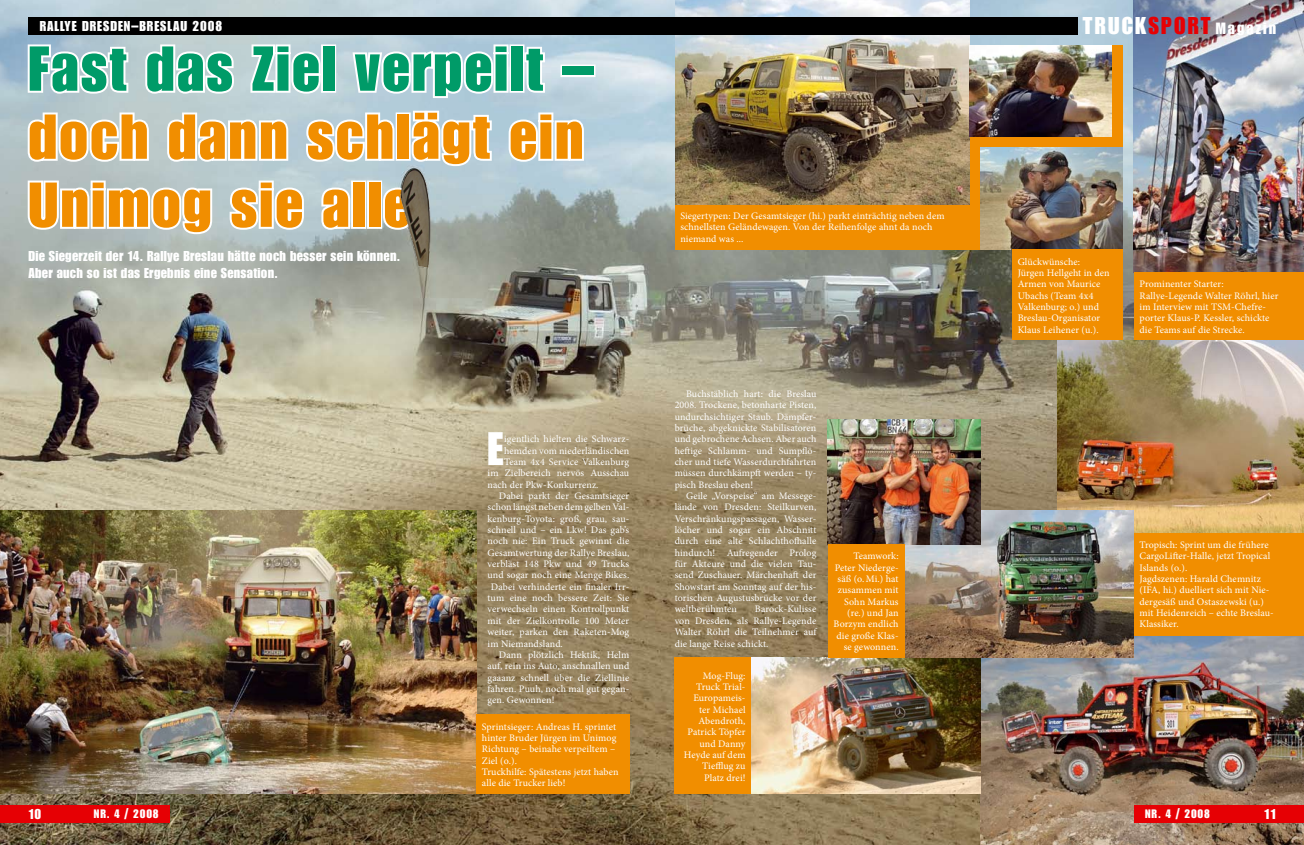
<style>
.page{position:relative;width:1304px;height:845px;background:#fff}
.page>*{position:absolute;margin:0;border:0;box-sizing:border-box;transform-origin:0 0}
.t1{font:62px/68px "Impact LT Std";letter-spacing:.035em;color:#f18e00}
.t2{font:62px "Impact LT Std";letter-spacing:.035em;color:#009b68}
.t3{font:45.9px "Impact LT Std";color:#fff}
.t4{font:16px "Impact LT Std";letter-spacing:.13em;color:#fff}
.t5{font:14px/17px "Impact LT Std";letter-spacing:.02em;color:#fff}
.t6{font:14px "Impact LT Std";letter-spacing:.07em;color:#fff}
.t7{font:12px "Impact LT Std";letter-spacing:.07em;color:#fff}
.t8{font:10px/11.3px "Minion Pro";letter-spacing:.01em;color:#fff}
.s1{font-size:23.8px}
.s2{font-size:23.8px;color:#e60004}
.s3{font-size:15px}
</style>
<div class="page">
<img style="left:0;top:0;width:1134px;height:737px">
<svg style="left:0;top:737px;width:981px;height:108px;background:#756242"></svg>
<img style="left:0;top:510px;width:476px;height:284px">
<div style="left:969px;top:45px;width:154px;height:204px;background:#f18e00"></div>
<img style="left:981px;top:635px;width:323px;height:210px">
<img style="left:1134px;top:0;width:170px;height:272px">
<div style="left:0;top:805px;width:170px;height:17px;background:#e60004"></div>
<div style="left:1134px;top:805px;width:170px;height:17px;background:#e60004"></div>
<div style="left:28px;top:17px;width:624px;height:17px;background:#000"></div>
<div style="left:476px;top:714px;width:153px;height:80px;background:#f18e00"></div>
<svg style="left:26px;top:42px;width:104px;height:54px"></svg>
<svg style="left:143px;top:42px;width:93px;height:54px"></svg>
<svg style="left:248px;top:42px;width:75px;height:54px"></svg>
<div style="left:321px;top:44px;width:15px;height:49px;border:4px solid #fff"></div>
<svg style="left:350px;top:42px;width:161px;height:58px"></svg>
<div style="left:509px;top:44px;width:15px;height:49px;border:4px solid #fff"></div>
<svg style="left:522px;top:45px;width:25px;height:50px"></svg>
<div style="left:560px;top:65px;width:35px;height:12px;border:4px solid #fff"></div>
<svg style="left:26px;top:110px;width:125px;height:54px"></svg>
<svg style="left:165px;top:110px;width:125px;height:54px"></svg>
<svg style="left:304px;top:110px;width:92px;height:54px"></svg>
<div style="left:396px;top:112px;width:15px;height:49px;border:4px solid #fff"></div>
<svg style="left:409px;top:109px;width:85px;height:59px"></svg>
<svg style="left:507px;top:110px;width:79px;height:54px"></svg>
<svg style="left:26px;top:179px;width:188px;height:57px"></svg>
<svg style="left:228px;top:179px;width:78px;height:53px"></svg>
<svg style="left:319px;top:186px;width:33px;height:46px"></svg>
<div style="left:351px;top:181px;width:15px;height:48px;border:4px solid #fff"></div>
<div style="left:675px;top:204px;width:294px;height:45px;background:#f18e00"></div>
<img style="left:675px;top:0;width:294px;height:204px">
<div style="left:652px;top:17px;width:425px;height:17px;background:#000"></div>
<div style="left:1134px;top:272px;width:170px;height:68px;background:#f18e00"></div>
<img style="left:969px;top:45px;width:142px;height:91px">
<img style="left:981px;top:147px;width:142px;height:102px">
<div style="left:1012px;top:249px;width:111px;height:91px;background:#f18e00"></div>
<img style="left:1057px;top:340px;width:247px;height:193px">
<img style="left:751px;top:658px;width:230px;height:136px">
<img style="left:904px;top:510px;width:230px;height:148px">
<img style="left:828px;top:420px;width:153px;height:124px">
<div style="left:1134px;top:533px;width:170px;height:102px;background:#f18e00"></div>
<div style="left:828px;top:544px;width:76px;height:114px;background:#f18e00"></div>
<div style="left:675px;top:658px;width:76px;height:136px;background:#f18e00"></div>
<img style="left:371px;top:147px;width:88px;height:151px">
<h3 class="t6" style="left:40px;top:17px;width:184px">RALLYE DRESDEN–BRESLAU 2008</h3>
<h3 class="t4" style="left:1083px;top:19px;width:195px"><span class="s1">TRUCK</span><span class="s2">SPORT</span> Magazin</h3>
<h1 class="t2" style="left:28px;top:33px;width:567px">Fast das Ziel verpeilt –</h1>
<h1 class="t1" style="left:28px;top:102px;width:557px">doch dann schlägt ein<br>Unimog sie alle</h1>
<h3 class="t5" style="left:28px;top:247px;width:373px">Die Siegerzeit der 14. Rallye Breslau hätte noch besser sein können.<br>Aber auch so ist das Ergebnis eine Sensation.</h3>
<h3 class="t5" style="left:28px;top:805px;width:14px">10</h3>
<p class="t7" style="left:94px;top:807px;width:66px">NR. 4 <span class="s3">/</span> 2008</p>
<h2 class="t3" style="left:488px;top:422px;width:18px">E</h2>
<p class="t8" style="left:504px;top:433px;width:127px">igentlich hielten die Schwarz-</p>
<p class="t8" style="left:504px;top:445px;width:127px">hemden vom niederländischen</p>
<p class="t8" style="left:504px;top:456px;width:127px">Team 4x4 Service Valkenburg</p>
<p class="t8" style="left:488px;top:467px;width:143px">im Zielbereich nervös Ausschau</p>
<p class="t8" style="left:488px;top:479px;width:113px">nach der Pkw-Konkurrenz.</p>
<p class="t8" style="left:499px;top:490px;width:132px">Dabei parkt der Gesamtsieger</p>
<p class="t8" style="left:488px;top:501px;width:143px">schon längst neben dem gelben Val-</p>
<p class="t8" style="left:488px;top:513px;width:143px">kenburg-Toyota: groß, grau, sau-</p>
<p class="t8" style="left:488px;top:524px;width:143px">schnell und – ein Lkw! Das gab’s</p>
<p class="t8" style="left:488px;top:535px;width:143px">noch nie: Ein Truck gewinnt die</p>
<p class="t8" style="left:488px;top:547px;width:143px">Gesamtwertung der Rallye Breslau,</p>
<p class="t8" style="left:488px;top:558px;width:143px">verbläst 148 Pkw und 49 Trucks</p>
<p class="t8" style="left:488px;top:569px;width:143px">und sogar noch eine Menge Bikes.</p>
<p class="t8" style="left:491px;top:581px;width:140px">Dabei verhinderte ein finaler Irr-</p>
<p class="t8" style="left:488px;top:592px;width:143px">tum eine noch bessere Zeit: Sie</p>
<p class="t8" style="left:488px;top:603px;width:143px">verwechseln einen Kontrollpunkt</p>
<p class="t8" style="left:488px;top:615px;width:143px">mit der Zielkontrolle 100 Meter</p>
<p class="t8" style="left:488px;top:626px;width:143px">weiter, parken den Raketen-Mog</p>
<p class="t8" style="left:488px;top:638px;width:77px">im Niemandsland.</p>
<p class="t8" style="left:499px;top:649px;width:132px">Dann plötzlich Hektik, Helm</p>
<p class="t8" style="left:488px;top:660px;width:143px">auf, rein ins Auto, anschnallen und</p>
<p class="t8" style="left:488px;top:672px;width:143px">gaaanz schnell über die Ziellinie</p>
<p class="t8" style="left:488px;top:683px;width:143px">fahren. Puuh, noch mal gut gegan-</p>
<p class="t8" style="left:488px;top:694px;width:68px">gen. Gewonnen!</p>
<p class="t8" style="left:482px;top:721px;width:138px">Sprintsieger: Andreas H. sprintet hinter Bruder Jürgen im Unimog<br>Richtung – beinahe verpeiltem –<br>Ziel (o.).<br>Truckhilfe: Spätestens jetzt haben alle die Trucker lieb!</p>
<p class="t8" style="left:680px;top:210px;width:266px">Siegertypen: Der Gesamtsieger (hi.) parkt einträchtig neben dem schnellsten Geländewagen. Von der Reihenfolge ahnt da noch niemand was ...</p>
<p class="t8" style="left:675px;top:388px;width:143px;text-align:justify;text-indent:11px">Buchstäblich hart: die Breslau 2008. Trockene, betonharte Pisten, undurchsichtiger Staub. Dämpfer&shy;brüche, abgeknickte Stabilisatoren und gebrochene Achsen. Aber auch heftige Schlamm- und Sumpflö&shy;cher und tiefe Wasserdurchfahrten müssen durchkämpft werden – ty&shy;pisch Breslau eben!</p>
<p class="t8" style="left:675px;top:490px;width:143px;text-align:justify;text-indent:11px">Geile „Vorspeise“ am Messege&shy;lände von Dresden: Steilkurven, Verschränkungspassagen, Wasser&shy;löcher und sogar ein Abschnitt durch eine alte Schlachthofhalle hindurch! Aufregender Prolog für Akteure und die vielen Tau&shy;send Zuschauer. Märchenhaft der Showstart am Sonntag auf der his&shy;torischen Augustusbrücke vor der weltberühmten</p>
<p class="t8" style="left:675px;top:603px;width:143px;text-align:justify;text-indent:80px">Barock-Kulisse von Dresden, als Rallye-Legende Walter Röhrl die Teilnehmer auf die lange Reise schickt.</p>
<p class="t8" style="left:684px;top:670px;width:63px;text-align:right">Mog-Flug:<br>Truck Trial-<br>Europameis&shy;ter Michael<br>Abendroth,<br>Patrick Töpfer und Danny<br>Heyde auf dem<br>Tiefflug zu<br>Platz drei!</p>
<p class="t8" style="left:834px;top:550px;width:67px;text-align:right">Teamwork:<br>Peter Niederge&shy;säß (o.Mi.) hat zusammen mit<br>Sohn Markus (re.) und Jan<br>Borzym endlich die große Klas&shy;se gewonnen.</p>
<p class="t8" style="left:1018px;top:256px;width:94px">Glückwünsche:<br>Jürgen Hellgeht in den<br>Armen von Maurice<br>Ubachs (Team 4x4<br>Valkenburg; o.) und<br>Breslau-Organisator<br>Klaus Leihener (u.).</p>
<p class="t8" style="left:1140px;top:278px;width:140px">Prominenter Starter:<br>Rallye-Legende Walter Röhrl, hier im Interview mit TSM-Chefre&shy;porter Klaus-P. Kessler, schickte die Teams auf die Strecke.</p>
<p class="t8" style="left:1140px;top:539px;width:136px">Tropisch: Sprint um die frühere<br>CargoLifter-Halle, jetzt Tropical<br>Islands (o.).<br>Jagdszenen: Harald Chemnitz (IFA, hi.) duelliert sich mit Nie&shy;dergesäß und Ostaszewski (u.) mit Heidenreich – echte Breslau-<br>Klassiker.</p>
<p class="t7" style="left:1145px;top:807px;width:66px">NR. 4 <span class="s3">/</span> 2008</p>
<h3 class="t5" style="left:1264px;top:805px;width:13px">11</h3>
</div>
